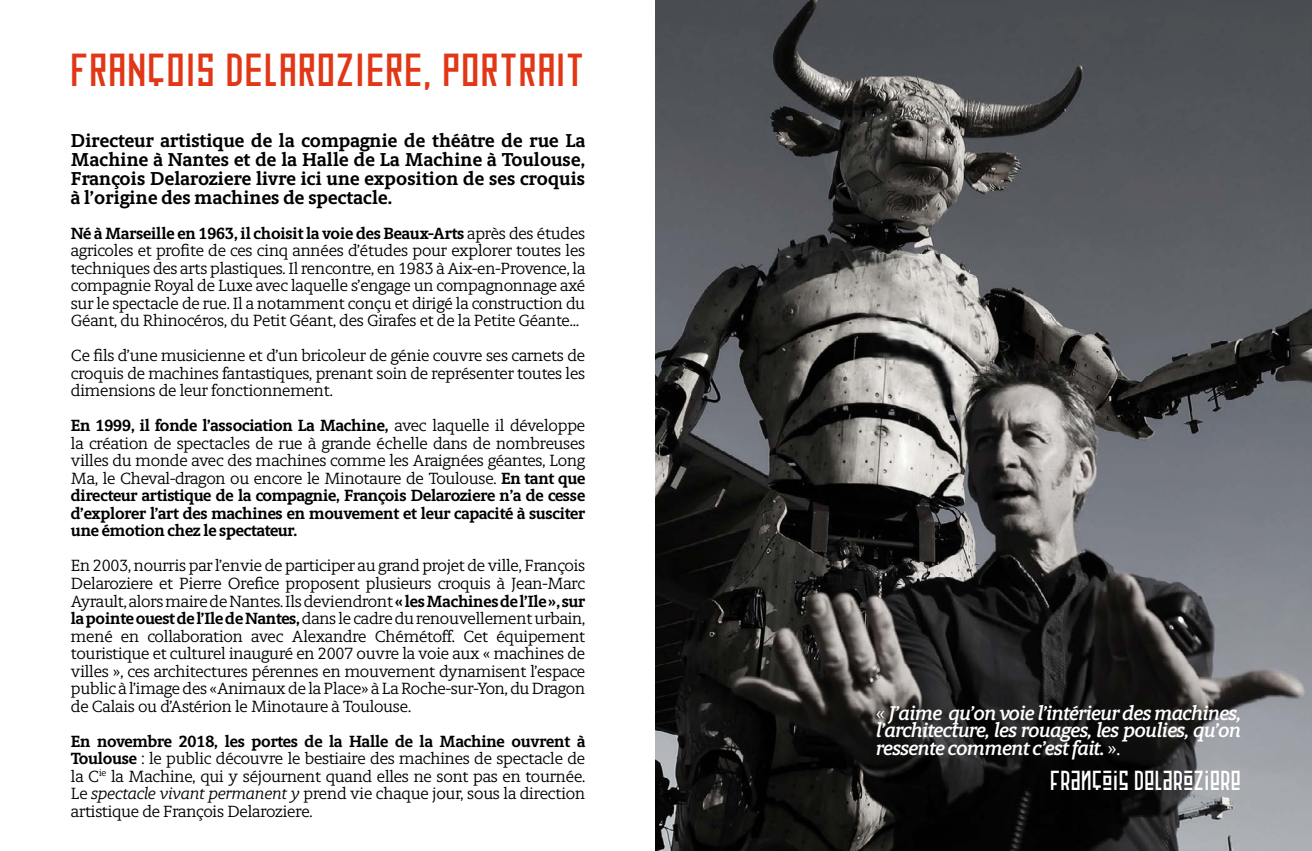
<style>
.page{position:relative;width:1312px;height:851px;background:#fff}
.page>*{position:absolute;margin:0;border:0;box-sizing:border-box;transform-origin:0 0}
.t1{font:46.25px "LHDM 3";color:#e13716;scale:1.07 1}
.t2{font:27.5px "LHDM 02";letter-spacing:-.01em;color:#fff}
.t3{font:italic 20px/17.5px "Berlingske Slab D Bd";letter-spacing:-.04em;color:#fff;text-align:justify}
.t4{font:700 18.75px/18.8px "Berlingske Slab";letter-spacing:.01em;color:#000;text-align:justify}
.t5{font:16.25px/17.5px "Berlingske Slab";letter-spacing:-.01em;color:#000;text-align:justify}
.t6{font:700 16.25px/17.5px "Berlingske Slab";letter-spacing:-.01em;color:#000;text-align:justify}
.s1{font-family:"LHDM"}
.s2{font-weight:700}
.s3{font-weight:400}
.s4{font-style:italic}
.s5{font-family:"Berlingske Slab";font-style:normal}
</style>
<div class="page">
<img style="left:656px;top:0;width:655px;height:850px">
<h1 class="t1" style="left:70px;top:49px;width:482px">FRANçOIS DELAROZIERE, <span class="s1">PORTRAIT</span></h1>
<p class="t4" style="left:71px;top:131px;width:515px">Directeur artistique de la compagnie de théâtre de rue La Machine à Nantes et de la Halle de La Machine à Toulouse, François Delaroziere livre ici une exposition de ses croquis à l’origine des machines de spectacle.</p>
<p class="t5" style="left:71px;top:223px;width:516px"><span class="s2">Né à Marseille en 1963, il choisit la voie des Beaux-Arts</span> après des études agricoles et profite de ces cinq années d’études pour explorer toutes les techniques des arts plastiques. Il rencontre, en 1983 à Aix-en-Provence, la compagnie Royal de Luxe avec laquelle s’engage un compagnonnage axé sur le spectacle de rue. Il a notamment conçu et dirigé la construction du Géant, du Rhinocéros, du Petit Géant, des Girafes et de la Petite Géante…</p>
<p class="t5" style="left:71px;top:346px;width:515px">Ce fils d’une musicienne et d’un bricoleur de génie couvre ses carnets de croquis de machines fantastiques, prenant soin de représenter toutes les dimensions de leur fonctionnement.</p>
<p class="t6" style="left:71px;top:417px;width:515px">En 1999, il fonde l’association La Machine, <span class="s3">avec laquelle il développe la création de spectacles de rue à grande échelle dans de nombreuses villes du monde avec des machines comme les Araignées géantes, Long Ma, le Cheval-dragon ou encore le Minotaure de Toulouse.</span> En tant que directeur artistique de la compagnie, François Delaroziere n’a de cesse d’explorer l’art des machines en mouvement et leur capacité à susciter une émotion chez le spectateur.</p>
<p class="t5" style="left:71px;top:556px;width:516px">En 2003, nourris par l’envie de participer au grand projet de ville, François Delaroziere et Pierre Orefice proposent plusieurs croquis à Jean-Marc Ayrault, alors maire de Nantes. Ils deviendront <span class="s2">« les Machines de l’Ile », sur la pointe ouest de l’Ile de Nantes,</span> dans le cadre du renouvellement urbain, mené en collaboration avec Alexandre Chémétoff. Cet équipement touristique et culturel inauguré en 2007 ouvre la voie aux « machines de villes », ces architectures pérennes en mouvement dynamisent l’espace public à l’image des «Animaux de la Place» à La Roche-sur-Yon, du Dragon de Calais ou d’Astérion le Minotaure à Toulouse.</p>
<p class="t5" style="left:71px;top:731px;width:516px"><span class="s2">En novembre 2018, les portes de la Halle de la Machine ouvrent à Toulouse</span> : le public découvre le bestiaire des machines de spectacle de la C<sup>ie</sup> la Machine, qui y séjournent quand elles ne sont pas en tournée.<br>Le <span class="s4">spectacle vivant permanent y</span> prend vie chaque jour, sous la direction artistique de François Delaroziere.</p>
<p class="t3" style="left:875px;top:703px;width:367px"><span class="s5">«</span> J’aime qu’on voie l’intérieur des machines, l’architecture, les rouages, les poulies, qu’on ressente comment c’est fait. <span class="s5">».</span></p>
<h2 class="t2" style="left:1049px;top:767px;width:192px">FRANÇOIS DELAROZIERE</h2>
</div>
